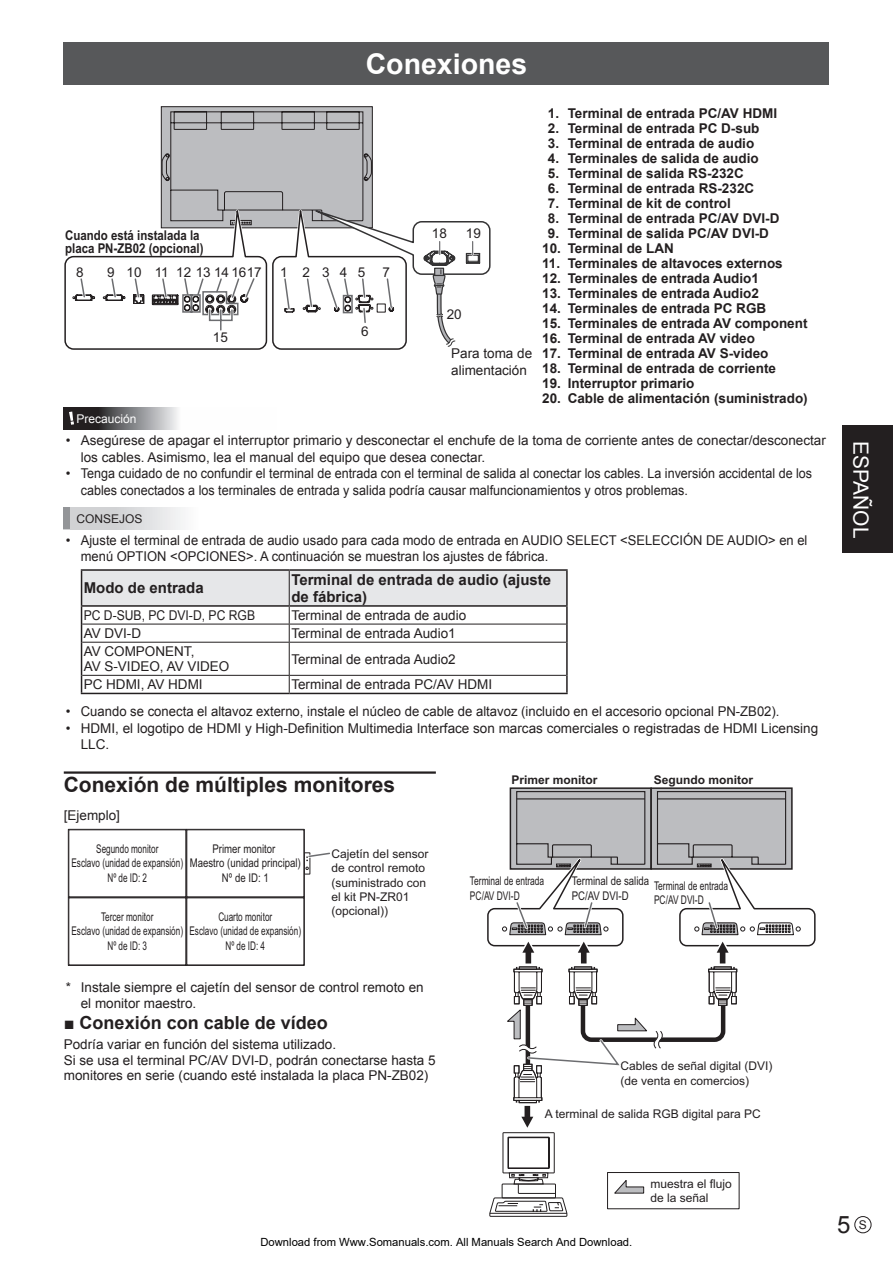
<style>
.page{position:relative;width:893px;height:1263px;background:#fff}
.page>*{position:absolute;margin:0;border:0;box-sizing:border-box;transform-origin:0 0}
.t1{font:700 28.5px "Arial";color:#fff}
.t2{font:24px "Arial";color:#231f20}
.t3{font:700 21px "Arial";color:#231f20}
.t4{font:21px "Arial";color:#fff}
.t5{font:700 18px "Arial";color:#231f20}
.t6{font:700 15px/16.5px "Arial";color:#231f20}
.t7{font:13.5px/16.5px "Arial";color:#231f20}
.t8{font:700 13.5px "Arial";color:#231f20}
.t9{font:700 13.5px/12.8px "Arial";color:#231f20;scale:.85 1}
.t10{font:13.5px "Arial";color:#231f20;scale:.9 1}
.t11{font:12px/14.4px "Arial";color:#231f20}
.t12{font:12px/14.4px "Arial";color:#231f20;text-align:center;scale:.68 1}
.t13{font:12px/14.4px "Arial";color:#231f20;text-align:center;scale:.8 1}
.t14{font:12px/14.4px "Arial";color:#231f20;scale:.7 1}
.t15{font:700 12px "Arial";color:#231f20}
.t16{font:12px "Arial";color:#fff}
.t17{font:11.25px "Arial";color:#000}
.s1{font-size:12px}
</style>
<div class="page">
<div style="left:842px;top:425px;width:51px;height:128px;background:#231f20"></div>
<div style="left:854px;top:1216px;width:17px;height:17px;border:1px solid #231f20;border-radius:50%"></div>
<div style="left:64px;top:43px;width:765px;height:42px;background:#57585a"></div>
<svg style="left:64px;top:408px;width:114px;height:21px;background:#706f71"></svg>
<svg style="left:69px;top:412px;width:5px;height:13px"></svg>
<div style="left:64px;top:508px;width:212px;height:21px;background:linear-gradient(to right,#c9cacd,#fff)"></div>
<div style="left:64px;top:508px;width:6px;height:21px;background:#939598"></div>
<hr style="left:82px;top:642px;width:207px;height:1px;background:#231f20">
<hr style="left:289px;top:642px;width:277px;height:1px;background:#231f20">
<hr style="left:289px;top:642px;width:1px;height:33px;background:#231f20">
<hr style="left:82px;top:675px;width:207px;height:1px;background:#231f20">
<hr style="left:289px;top:675px;width:277px;height:1px;background:#231f20">
<svg style="left:289px;top:676px;width:1px;height:17px"></svg>
<hr style="left:81px;top:569px;width:208px;height:2px;background:#231f20">
<hr style="left:289px;top:569px;width:279px;height:2px;background:#231f20">
<svg style="left:81px;top:570px;width:487px;height:72px"></svg>
<hr style="left:81px;top:642px;width:1px;height:33px;background:#231f20">
<hr style="left:566px;top:642px;width:2px;height:33px;background:#231f20">
<svg style="left:81px;top:675px;width:1px;height:18px"></svg>
<svg style="left:566px;top:675px;width:2px;height:18px"></svg>
<hr style="left:81px;top:693px;width:208px;height:1px;background:#231f20">
<hr style="left:289px;top:693px;width:279px;height:1px;background:#231f20">
<hr style="left:81px;top:605px;width:208px;height:2px;background:#231f20">
<hr style="left:289px;top:605px;width:279px;height:2px;background:#231f20">
<div style="left:161px;top:106px;width:212px;height:122px;background:#bcbdc0;border:1px solid #231f20"></div>
<svg style="left:64px;top:111px;width:427px;height:239px"></svg>
<hr style="left:64px;top:771px;width:372px;height:3px;background:#231f20">
<div style="left:69px;top:829px;width:117px;height:68px;background:#fff;border:1px solid #231f20"></div>
<svg style="left:68px;top:897px;width:118px;height:69px"></svg>
<div style="left:69px;top:897px;width:117px;height:68px;background:#fff;border:1px solid #231f20"></div>
<div style="left:186px;top:829px;width:118px;height:68px;background:#fff;border:1px solid #231f20"></div>
<svg style="left:186px;top:897px;width:119px;height:69px"></svg>
<div style="left:186px;top:897px;width:118px;height:68px;background:#fff;border:1px solid #231f20"></div>
<svg style="left:304px;top:850px;width:26px;height:25px"></svg>
<svg style="left:510px;top:787px;width:140px;height:3px"></svg>
<svg style="left:650px;top:787px;width:143px;height:3px"></svg>
<svg style="left:487px;top:790px;width:329px;height:427px"></svg>
<h1 class="t1" style="left:366px;top:45px;width:163px">Conexiones</h1>
<p class="t9" style="left:65px;top:230px;width:164px">Cuando está instalada la placa PN-ZB02 (opcional)</p>
<p class="t7" style="left:76px;top:264px;width:9px">8</p>
<p class="t7" style="left:280px;top:264px;width:9px">1</p>
<p class="t7" style="left:107px;top:264px;width:156px">9 10 11 12 13 14 1617</p>
<p class="t7" style="left:303px;top:264px;width:64px">2345</p>
<p class="t7" style="left:382px;top:264px;width:9px">7</p>
<p class="t7" style="left:213px;top:329px;width:17px">15</p>
<p class="t7" style="left:361px;top:323px;width:9px">6</p>
<p class="t7" style="left:432px;top:226px;width:17px">18</p>
<p class="t7" style="left:466px;top:226px;width:17px">19</p>
<p class="t7" style="left:447px;top:306px;width:17px">20</p>
<p class="t7" style="left:451px;top:345px;width:83px">Para toma de alimentación</p>
<p class="t8" style="left:548px;top:104px;width:231px">1. Terminal de entrada PC/AV HDMI</p>
<p class="t8" style="left:548px;top:119px;width:213px">2. Terminal de entrada PC D-sub</p>
<p class="t8" style="left:548px;top:134px;width:208px">3. Terminal de entrada de audio</p>
<p class="t8" style="left:548px;top:149px;width:212px">4. Terminales de salida de audio</p>
<p class="t8" style="left:548px;top:164px;width:197px">5. Terminal de salida RS-232C</p>
<p class="t8" style="left:548px;top:179px;width:208px">6. Terminal de entrada RS-232C</p>
<p class="t8" style="left:548px;top:194px;width:185px">7. Terminal de kit de control</p>
<p class="t8" style="left:548px;top:209px;width:233px">8. Terminal de entrada PC/AV DVI-D</p>
<p class="t8" style="left:548px;top:224px;width:223px">9. Terminal de salida PC/AV DVI-D</p>
<p class="t8" style="left:542px;top:239px;width:133px">10. Terminal de LAN</p>
<p class="t8" style="left:542px;top:254px;width:242px">11. Terminales de altavoces externos</p>
<p class="t8" style="left:542px;top:269px;width:218px">12. Terminales de entrada Audio1</p>
<p class="t8" style="left:542px;top:284px;width:218px">13. Terminales de entrada Audio2</p>
<p class="t8" style="left:542px;top:299px;width:226px">14. Terminales de entrada PC RGB</p>
<p class="t8" style="left:542px;top:314px;width:267px">15. Terminales de entrada AV component</p>
<p class="t8" style="left:542px;top:329px;width:214px">16. Terminal de entrada AV video</p>
<p class="t8" style="left:542px;top:344px;width:228px">17. Terminal de entrada AV S-video</p>
<p class="t8" style="left:542px;top:359px;width:235px">18. Terminal de entrada de corriente</p>
<p class="t8" style="left:542px;top:374px;width:154px">19. Interruptor primario</p>
<p class="t8" style="left:542px;top:389px;width:267px">20. Cable de alimentación (suministrado)</p>
<p class="t16" style="left:77px;top:411px;width:62px">Precaución</p>
<p class="t7" style="left:81px;top:432px;width:747px;text-indent:-15px">• Asegúrese de apagar el interruptor primario y desconectar el enchufe de la toma de corriente antes de conectar/desconectar los cables. Asimismo, lea el manual del equipo que desea conectar.</p>
<p class="t7" style="left:81px;top:465px;width:733px;text-indent:-15px">• Tenga cuidado de no confundir el terminal de entrada con el terminal de salida al conectar los cables. La inversión accidental de los cables conectados a los terminales de entrada y salida podría causar malfuncionamientos y otros problemas.</p>
<p class="t11" style="left:77px;top:511px;width:68px">CONSEJOS</p>
<p class="t7" style="left:81px;top:532px;width:728px;text-indent:-15px">• Ajuste el terminal de entrada de audio usado para cada modo de entrada en AUDIO SELECT &lt;SELECCIÓN DE AUDIO&gt; en el menú OPTION &lt;OPCIONES&gt;. A continuación se muestran los ajustes de fábrica.</p>
<p class="t6" style="left:84px;top:580px;width:122px">Modo de entrada</p>
<p class="t6" style="left:291px;top:572px;width:261px">Terminal de entrada de audio (ajuste de fábrica)</p>
<p class="t10" style="left:84px;top:606px;width:192px">PC D-SUB, PC DVI-D, PC RGB</p>
<p class="t7" style="left:291px;top:607px;width:176px">Terminal de entrada de audio</p>
<p class="t7" style="left:84px;top:625px;width:59px">AV DVI-D</p>
<p class="t7" style="left:291px;top:625px;width:166px">Terminal de entrada Audio1</p>
<p class="t7" style="left:84px;top:644px;width:147px;line-height:15px">AV COMPONENT,<br>AV S-VIDEO, AV VIDEO</p>
<p class="t7" style="left:291px;top:651px;width:166px">Terminal de entrada Audio2</p>
<p class="t7" style="left:84px;top:676px;width:121px">PC HDMI, AV HDMI</p>
<p class="t7" style="left:291px;top:676px;width:202px">Terminal de entrada PC/AV HDMI</p>
<p class="t7" style="left:66px;top:703px;width:715px">• Cuando se conecta el altavoz externo, instale el núcleo de cable de altavoz (incluido en el accesorio opcional PN-ZB02).</p>
<p class="t7" style="left:81px;top:720px;width:739px;text-indent:-15px">• HDMI, el logotipo de HDMI y High-Definition Multimedia Interface son marcas comerciales o registradas de HDMI Licensing<br>LLC.</p>
<h3 class="t3" style="left:64px;top:771px;width:333px">Conexión de múltiples monitores</h3>
<p class="t7" style="left:64px;top:807px;width:58px">[Ejemplo]</p>
<p class="t12" style="left:72px;top:842px;width:166px">Segundo monitor<br>Esclavo (unidad de expansión)<br>Nº de ID: 2</p>
<p class="t12" style="left:72px;top:910px;width:166px">Tercer monitor<br>Esclavo (unidad de expansión)<br>Nº de ID: 3</p>
<p class="t13" style="left:190px;top:842px;width:140px">Primer monitor<br>Maestro (unidad principal)<br>Nº de ID: 1</p>
<p class="t12" style="left:190px;top:910px;width:166px">Cuarto monitor<br>Esclavo (unidad de expansión)<br>Nº de ID: 4</p>
<p class="t11" style="left:332px;top:846px;width:98px">Cajetín del sensor de control remoto (suministrado con el kit PN-ZR01 (opcional))</p>
<p class="t7" style="left:81px;top:979px;width:344px;text-indent:-15px">* Instale siempre el cajetín del sensor de control remoto en el monitor maestro.</p>
<h3 class="t5" style="left:64px;top:1010px;width:265px">■ Conexión con cable de vídeo</h3>
<p class="t7" style="left:64px;top:1036px;width:373px;line-height:15.8px">Podría variar en función del sistema utilizado.<br>Si se usa el terminal PC/AV DVI-D, podrán conectarse hasta 5 monitores en serie (cuando esté instalada la placa PN-ZB02)</p>
<p class="t15" style="left:512px;top:772px;width:88px">Primer monitor</p>
<p class="t15" style="left:654px;top:772px;width:101px">Segundo monitor</p>
<p class="t14" style="left:470px;top:874px;width:108px">Terminal de entrada<br>PC/AV DVI-D</p>
<p class="t13" style="left:572px;top:874px;width:98px;text-align:left">Terminal de salida<br>PC/AV DVI-D</p>
<p class="t14" style="left:654px;top:878px;width:108px">Terminal de entrada<br>PC/AV DVI-D</p>
<p class="t11" style="left:620px;top:1059px;width:154px">Cables de señal digital (DVI) (de venta en comercios)</p>
<p class="t11" style="left:545px;top:1106px;width:218px">A terminal de salida RGB digital para PC</p>
<h3 class="t4" style="left:875px;top:441px;width:99px;rotate:90deg">ESPAÑOL</h3>
<p class="t17" style="left:260px;top:1235px;width:373px">Download from Www.Somanuals.com. All Manuals Search And Download.</p>
<p class="t11" style="left:650px;top:1176px;width:83px">muestra el flujo de la señal</p>
<h2 class="t2" style="left:837px;top:1208px;width:31px">5 <span class="s1">S</span></h2>
</div>
